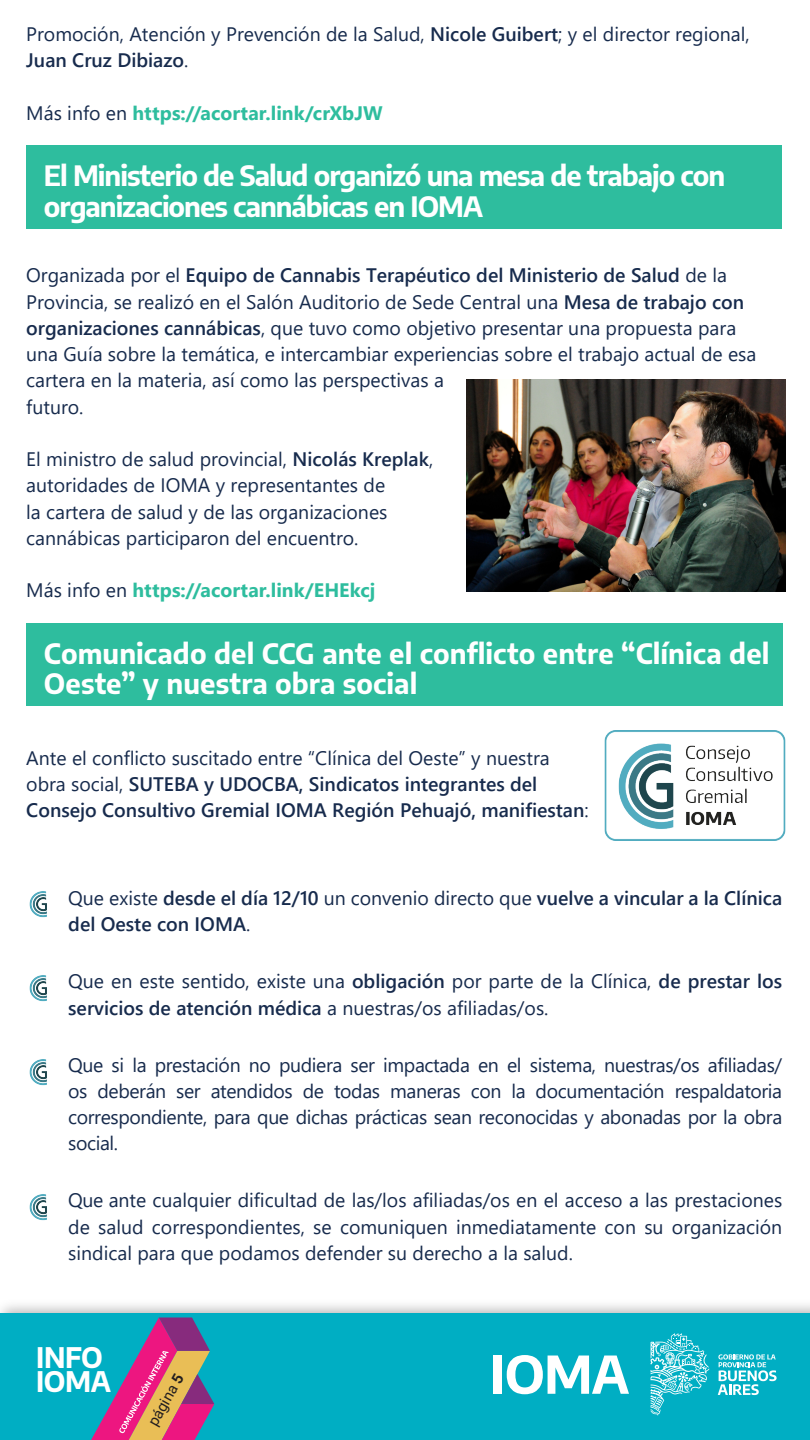
<style>
.page{position:relative;width:810px;height:1440px;background:#fff}
.page>*{position:absolute;margin:0;border:0;box-sizing:border-box;transform-origin:0 0}
.t1{font:700 27.83px/24.1px "Encode Sans";letter-spacing:-.015em;color:#fff}
.t2{font:700 27.53px/30.6px "Encode Sans";letter-spacing:-.03em;color:#fff}
.t3{font:700 27.53px/30.6px "Encode Sans";letter-spacing:.005em;color:#fff}
.t4{font:19.5px/26.2px "Segoe UI";color:#172b4d}
.t5{font:600 19.5px/26.2px "Segoe UI";color:#172b4d}
.t6{font:700 19.5px "Segoe UI";color:#2ebd9e}
.t7{font:15px "Roboto";color:#231f20}
.s1{font-weight:600}
.s2{font-weight:400;color:#172b4d}
.s3{font-weight:400}
.s4{font-weight:700}
</style>
<div class="page">
<img style="left:0;top:1305px;width:810px;height:9px">
<div style="left:0;top:1314px;width:810px;height:126px;background:#00aec3"></div>
<svg style="left:718px;top:1354px;width:59px;height:41px"></svg>
<svg style="left:651px;top:1333px;width:58px;height:82px"></svg>
<div style="left:494px;top:1356px;width:8px;height:38px;background:#fff"></div>
<svg style="left:507px;top:1355px;width:122px;height:39px"></svg>
<svg style="left:91px;top:1317px;width:123px;height:123px"></svg>
<div style="left:26px;top:145px;width:756px;height:84px;background:#2ebd9e"></div>
<div style="left:26px;top:624px;width:756px;height:82px;background:#2ebd9e"></div>
<img style="left:466px;top:380px;width:320px;height:211px">
<img style="left:604px;top:730px;width:181px;height:110px">
<img style="left:29px;top:891px;width:18px;height:27px">
<img style="left:29px;top:975px;width:18px;height:27px">
<img style="left:29px;top:1059px;width:18px;height:27px">
<img style="left:29px;top:1194px;width:18px;height:27px">
<p class="t4" style="left:26px;top:19px;width:725px">Promoción, Atención y Prevención de la Salud, <span class="s1">Nicole Guibert</span>; y el director regional,<br><span class="s1">Juan Cruz Dibiazo</span>.</p>
<p class="t6" style="left:26px;top:95px;width:358px"><span class="s2">Más info en</span> https://acortar.link/crXbJW</p>
<p class="t2" style="left:44px;top:159px;width:683px">El Ministerio de Salud organizó una mesa de trabajo con organizaciones cannábicas en IOMA</p>
<p class="t4" style="left:26px;top:260px;width:732px">Organizada por el <span class="s1">Equipo de Cannabis Terapéutico del Ministerio de Salud</span> de la Provincia, se realizó en el Salón Auditorio de Sede Central una <span class="s1">Mesa de trabajo con organizaciones cannábicas</span>, que tuvo como objetivo presentar una propuesta para una Guía sobre la temática, e intercambiar experiencias sobre el trabajo actual de esa cartera en la materia, así como las perspectivas a<br>futuro.</p>
<p class="t4" style="left:26px;top:444px;width:409px">El ministro de salud provincial, <span class="s1">Nicolás Kreplak</span>, autoridades de IOMA y representantes de<br>la cartera de salud y de las organizaciones cannábicas participaron del encuentro.</p>
<p class="t6" style="left:26px;top:572px;width:351px"><span class="s2">Más info en</span> https://acortar.link/EHEkcj</p>
<p class="t3" style="left:44px;top:637px;width:727px">Comunicado del CCG ante el conflicto entre “Clínica del<br>Oeste” y nuestra obra social</p>
<p class="t5" style="left:26px;top:743px;width:564px"><span class="s3">Ante el conflicto suscitado entre “Clínica del Oeste” y nuestra obra social,</span> SUTEBA y UDOCBA, Sindicatos integrantes del<br>Consejo Consultivo Gremial IOMA Región Pehuajó, manifiestan<span class="s3">:</span></p>
<p class="t5" style="left:68px;top:883px;width:715px"><span class="s3">Que existe</span> desde el día 12/10 <span class="s3">un convenio directo que</span> vuelve a vincular a la Clínica del Oeste con IOMA<span class="s3">.</span></p>
<p class="t4" style="left:68px;top:967px;width:715px">Que en este sentido, existe una <span class="s1">obligación</span> por parte de la Clínica, <span class="s1">de prestar los servicios de atención médica</span> a nuestras/os afiliadas/os.</p>
<p class="t4" style="left:68px;top:1050px;width:716px;text-align:justify">Que si la prestación no pudiera ser impactada en el sistema, nuestras/os afiliadas/ os deberán ser atendidos de todas maneras con la documentación respaldatoria correspondiente, para que dichas prácticas sean reconocidas y abonadas por la obra social.</p>
<p class="t4" style="left:68px;top:1186px;width:716px;text-align:justify">Que ante cualquier dificultad de las/los afiliadas/os en el acceso a las prestaciones de salud correspondientes, se comuniquen inmediatamente con su organización sindical para que podamos defender su derecho a la salud.</p>
<h1 class="t1" style="left:36px;top:1343px;width:77px">INFO<br>IOMA</h1>
<p class="t7" style="left:143px;top:1420px;width:59px;rotate:-61deg">página <span class="s4">5</span></p>
</div>
